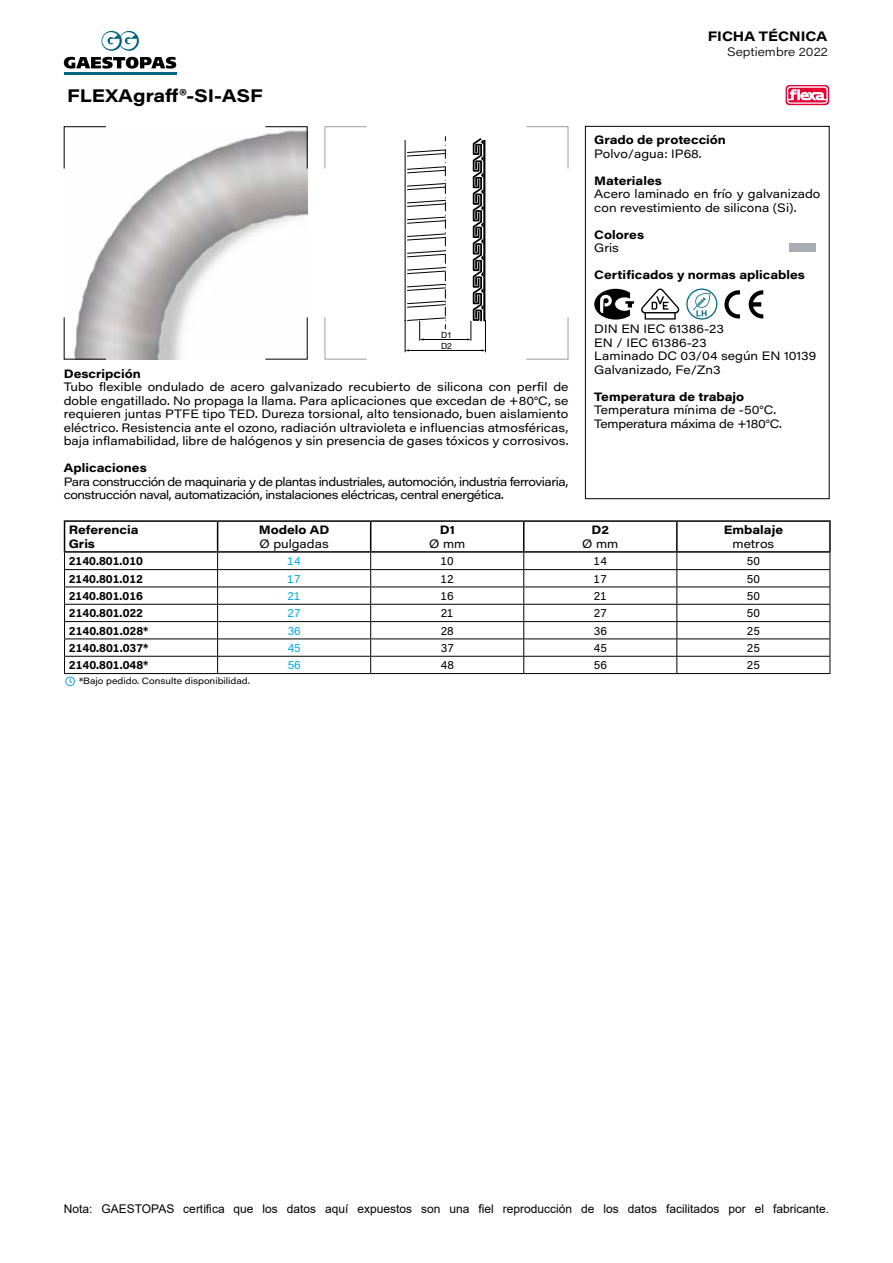
<style>
.page{position:relative;width:893px;height:1263px;background:#fff}
.page>*{position:absolute;margin:0;border:0;box-sizing:border-box;transform-origin:0 0}
.t1{font:700 18px "Acumin Pro Wide";letter-spacing:-.005em;color:#000}
.t2{font:13.5px "Acumin Variable Concept";color:#000}
.t3{font:12px/13.5px "Acumin Pro Wide";letter-spacing:-.005em;color:#000}
.t4{font:12px/13.5px "Acumin Pro Wide";letter-spacing:-.04em;color:#000}
.t5{font:700 12px/13.5px "Acumin Pro Wide";color:#000}
.t6{font:12px "Arial";color:#000}
.t7{font:700 12px "Acumin Pro";color:#000}
.t8{font:12px "Acumin Pro";color:#000}
.t9{font:12px "Acumin Variable Concept";letter-spacing:.005em;color:#000}
.t10{font:12px "Acumin Pro";color:#00aae5}
.t11{font:9px "Acumin Pro Wide";color:#000}
.t12{font:8.55px "Helvetica LT Std";color:#000}
</style>
<div class="page">
<hr style="left:64px;top:72px;width:113px;height:2px;background:#006583">
<svg style="left:101px;top:31px;width:38px;height:20px"></svg>
<svg style="left:64px;top:57px;width:112px;height:12px"></svg>
<hr style="left:64px;top:621px;width:154px;height:1px;background:#000">
<hr style="left:218px;top:621px;width:153px;height:1px;background:#000">
<hr style="left:371px;top:621px;width:153px;height:1px;background:#000">
<hr style="left:524px;top:621px;width:153px;height:1px;background:#000">
<hr style="left:677px;top:621px;width:153px;height:1px;background:#000">
<hr style="left:64px;top:638px;width:154px;height:1px;background:#000">
<hr style="left:218px;top:638px;width:153px;height:1px;background:#000">
<hr style="left:371px;top:638px;width:153px;height:1px;background:#000">
<hr style="left:524px;top:638px;width:153px;height:1px;background:#000">
<hr style="left:677px;top:638px;width:153px;height:1px;background:#000">
<hr style="left:676px;top:522px;width:2px;height:29px;background:#000">
<hr style="left:64px;top:569px;width:154px;height:1px;background:#000">
<hr style="left:218px;top:569px;width:153px;height:1px;background:#000">
<hr style="left:371px;top:569px;width:153px;height:1px;background:#000">
<hr style="left:524px;top:569px;width:153px;height:1px;background:#000">
<hr style="left:677px;top:569px;width:153px;height:1px;background:#000">
<hr style="left:64px;top:586px;width:154px;height:1px;background:#000">
<hr style="left:218px;top:586px;width:153px;height:1px;background:#000">
<hr style="left:371px;top:586px;width:153px;height:1px;background:#000">
<hr style="left:524px;top:586px;width:153px;height:1px;background:#000">
<hr style="left:677px;top:586px;width:153px;height:1px;background:#000">
<hr style="left:64px;top:604px;width:154px;height:1px;background:#000">
<hr style="left:218px;top:604px;width:153px;height:1px;background:#000">
<hr style="left:371px;top:604px;width:153px;height:1px;background:#000">
<hr style="left:524px;top:604px;width:153px;height:1px;background:#000">
<hr style="left:677px;top:604px;width:153px;height:1px;background:#000">
<hr style="left:64px;top:656px;width:154px;height:1px;background:#000">
<hr style="left:218px;top:656px;width:153px;height:1px;background:#000">
<svg style="left:217px;top:522px;width:1px;height:151px"></svg>
<hr style="left:371px;top:656px;width:153px;height:1px;background:#000">
<svg style="left:370px;top:522px;width:1px;height:151px"></svg>
<hr style="left:524px;top:656px;width:153px;height:1px;background:#000">
<svg style="left:523px;top:522px;width:1px;height:151px"></svg>
<hr style="left:677px;top:656px;width:153px;height:1px;background:#000">
<svg style="left:676px;top:553px;width:1px;height:120px"></svg>
<hr style="left:64px;top:520px;width:154px;height:2px;background:#000">
<hr style="left:218px;top:520px;width:153px;height:2px;background:#000">
<hr style="left:371px;top:520px;width:153px;height:2px;background:#000">
<hr style="left:524px;top:520px;width:153px;height:2px;background:#000">
<hr style="left:677px;top:520px;width:154px;height:2px;background:#000">
<hr style="left:829px;top:522px;width:2px;height:29px;background:#000">
<hr style="left:64px;top:551px;width:154px;height:2px;background:#000">
<hr style="left:218px;top:551px;width:153px;height:2px;background:#000">
<hr style="left:371px;top:551px;width:153px;height:2px;background:#000">
<hr style="left:524px;top:551px;width:153px;height:2px;background:#000">
<hr style="left:677px;top:551px;width:154px;height:2px;background:#000">
<svg style="left:830px;top:553px;width:1px;height:120px"></svg>
<hr style="left:64px;top:673px;width:154px;height:1px;background:#000">
<hr style="left:218px;top:673px;width:153px;height:1px;background:#000">
<hr style="left:371px;top:673px;width:153px;height:1px;background:#000">
<hr style="left:524px;top:673px;width:153px;height:1px;background:#000">
<hr style="left:677px;top:673px;width:153px;height:1px;background:#000">
<div style="left:65px;top:676px;width:10px;height:10px;border:1px solid #14a2dd;border-radius:50%"></div>
<svg style="left:64px;top:522px;width:9px;height:162px"></svg>
<svg style="left:63px;top:126px;width:245px;height:234px"></svg>
<svg style="left:324px;top:126px;width:245px;height:234px"></svg>
<div style="left:790px;top:243px;width:26px;height:9px;background:#a8acb3"></div>
<svg style="left:594px;top:289px;width:40px;height:31px"></svg>
<svg style="left:641px;top:288px;width:38px;height:32px"></svg>
<svg style="left:686px;top:288px;width:31px;height:32px"></svg>
<svg style="left:724px;top:290px;width:16px;height:28px"></svg>
<svg style="left:749px;top:290px;width:14px;height:28px"></svg>
<div style="left:585px;top:126px;width:245px;height:373px;border:1px solid #000"></div>
<hr style="left:405px;top:320px;width:1px;height:32px;background:#000">
<hr style="left:485px;top:320px;width:1px;height:32px;background:#000">
<hr style="left:408px;top:350px;width:74px;height:1px;background:#000">
<hr style="left:423px;top:339px;width:45px;height:1px;background:#000">
<svg style="left:407px;top:137px;width:39px;height:203px"></svg>
<hr style="left:405px;top:140px;width:1px;height:181px;background:#000">
<hr style="left:483px;top:140px;width:2px;height:181px;background:#000">
<svg style="left:467px;top:136px;width:17px;height:204px"></svg>
<svg style="left:786px;top:85px;width:43px;height:20px"></svg>
<h1 class="t1" style="left:67px;top:82px;width:197px">FLEXAgraff®-SI-ASF</h1>
<p class="t2" style="left:708px;top:27px;width:121px">FICHA TÉCNICA</p>
<p class="t9" style="left:727px;top:43px;width:102px">Septiembre 2022</p>
<p class="t5" style="left:594px;top:132px;width:133px">Grado de protección</p>
<p class="t3" style="left:594px;top:146px;width:109px">Polvo/agua: IP68.</p>
<p class="t5" style="left:594px;top:173px;width:69px">Materiales</p>
<p class="t3" style="left:594px;top:186px;width:228px">Acero laminado en frío y galvanizado con revestimiento de silicona (Si).</p>
<p class="t5" style="left:594px;top:227px;width:51px">Colores</p>
<p class="t3" style="left:594px;top:240px;width:26px">Gris</p>
<p class="t5" style="left:594px;top:267px;width:212px">Certificados y normas aplicables</p>
<p class="t12" style="left:441px;top:330px;width:12px">D1</p>
<p class="t12" style="left:441px;top:341px;width:12px">D2</p>
<p class="t5" style="left:64px;top:366px;width:79px">Descripción</p>
<p class="t3" style="left:64px;top:379px;width:506px;text-align:justify">Tubo flexible ondulado de acero galvanizado recubierto de silicona con perfil de doble engatillado. No propaga la llama. Para aplicaciones que excedan de +80°C, se requieren juntas PTFE tipo TED. Dureza torsional, alto tensionado, buen aislamiento eléctrico. Resistencia ante el ozono, radiación ultravioleta e influencias atmosféricas, baja inflamabilidad, libre de halógenos y sin presencia de gases tóxicos y corrosivos.</p>
<p class="t5" style="left:64px;top:460px;width:85px">Aplicaciones</p>
<p class="t4" style="left:64px;top:474px;width:506px">Para construcción de maquinaria y de plantas industriales, automoción, industria ferroviaria, construcción naval, automatización, instalaciones eléctricas, central energética.</p>
<p class="t5" style="left:69px;top:522px;width:71px">Referencia<br>Gris</p>
<p class="t5" style="left:259px;top:522px;width:72px">Modelo AD</p>
<p class="t3" style="left:260px;top:536px;width:71px">Ø pulgadas</p>
<p class="t5" style="left:440px;top:522px;width:16px">D1</p>
<p class="t3" style="left:429px;top:536px;width:38px">Ø mm</p>
<p class="t3" style="left:594px;top:321px;width:223px">DIN EN IEC 61386-23<br>EN / IEC 61386-23<br>Laminado DC 03/04 según EN 10139<br>Galvanizado, Fe/Zn3</p>
<p class="t5" style="left:594px;top:389px;width:152px">Temperatura de trabajo</p>
<p class="t3" style="left:594px;top:402px;width:189px">Temperatura mínima de -50°C.<br>Temperatura máxima de +180°C.</p>
<p class="t5" style="left:592px;top:522px;width:19px">D2</p>
<p class="t3" style="left:582px;top:536px;width:38px">Ø mm</p>
<p class="t5" style="left:724px;top:522px;width:61px">Embalaje</p>
<p class="t3" style="left:732px;top:536px;width:43px">metros</p>
<p class="t7" style="left:69px;top:553px;width:76px">2140.801.010</p>
<p class="t10" style="left:288px;top:553px;width:15px">14</p>
<p class="t8" style="left:441px;top:553px;width:15px">10</p>
<p class="t8" style="left:594px;top:553px;width:15px">14</p>
<p class="t8" style="left:747px;top:553px;width:15px">50</p>
<p class="t7" style="left:69px;top:570px;width:76px">2140.801.012</p>
<p class="t10" style="left:288px;top:570px;width:15px">17</p>
<p class="t8" style="left:441px;top:570px;width:15px">12</p>
<p class="t8" style="left:594px;top:570px;width:15px">17</p>
<p class="t8" style="left:747px;top:570px;width:15px">50</p>
<p class="t7" style="left:69px;top:587px;width:76px">2140.801.016</p>
<p class="t10" style="left:288px;top:587px;width:15px">21</p>
<p class="t8" style="left:441px;top:587px;width:15px">16</p>
<p class="t8" style="left:594px;top:587px;width:15px">21</p>
<p class="t8" style="left:747px;top:587px;width:15px">50</p>
<p class="t7" style="left:69px;top:605px;width:76px">2140.801.022</p>
<p class="t10" style="left:288px;top:605px;width:15px">27</p>
<p class="t8" style="left:441px;top:605px;width:15px">21</p>
<p class="t8" style="left:594px;top:605px;width:15px">27</p>
<p class="t8" style="left:747px;top:605px;width:15px">50</p>
<p class="t7" style="left:69px;top:622px;width:81px">2140.801.028*</p>
<p class="t10" style="left:288px;top:622px;width:15px">36</p>
<p class="t8" style="left:441px;top:622px;width:15px">28</p>
<p class="t8" style="left:594px;top:622px;width:15px">36</p>
<p class="t8" style="left:747px;top:622px;width:15px">25</p>
<p class="t7" style="left:69px;top:639px;width:81px">2140.801.037*</p>
<p class="t10" style="left:288px;top:639px;width:15px">45</p>
<p class="t8" style="left:441px;top:639px;width:15px">37</p>
<p class="t8" style="left:594px;top:639px;width:15px">45</p>
<p class="t8" style="left:747px;top:639px;width:15px">25</p>
<p class="t7" style="left:69px;top:657px;width:81px">2140.801.048*</p>
<p class="t10" style="left:288px;top:657px;width:15px">56</p>
<p class="t8" style="left:441px;top:657px;width:15px">48</p>
<p class="t8" style="left:594px;top:657px;width:15px">56</p>
<p class="t8" style="left:747px;top:657px;width:15px">25</p>
<p class="t11" style="left:79px;top:675px;width:172px">*Bajo pedido. Consulte disponibilidad.</p>
<p class="t6" style="left:64px;top:1200px;width:767px">Nota: GAESTOPAS certifica que los datos aquí expuestos son una fiel reproducción de los datos facilitados por el fabricante.</p>
</div>
